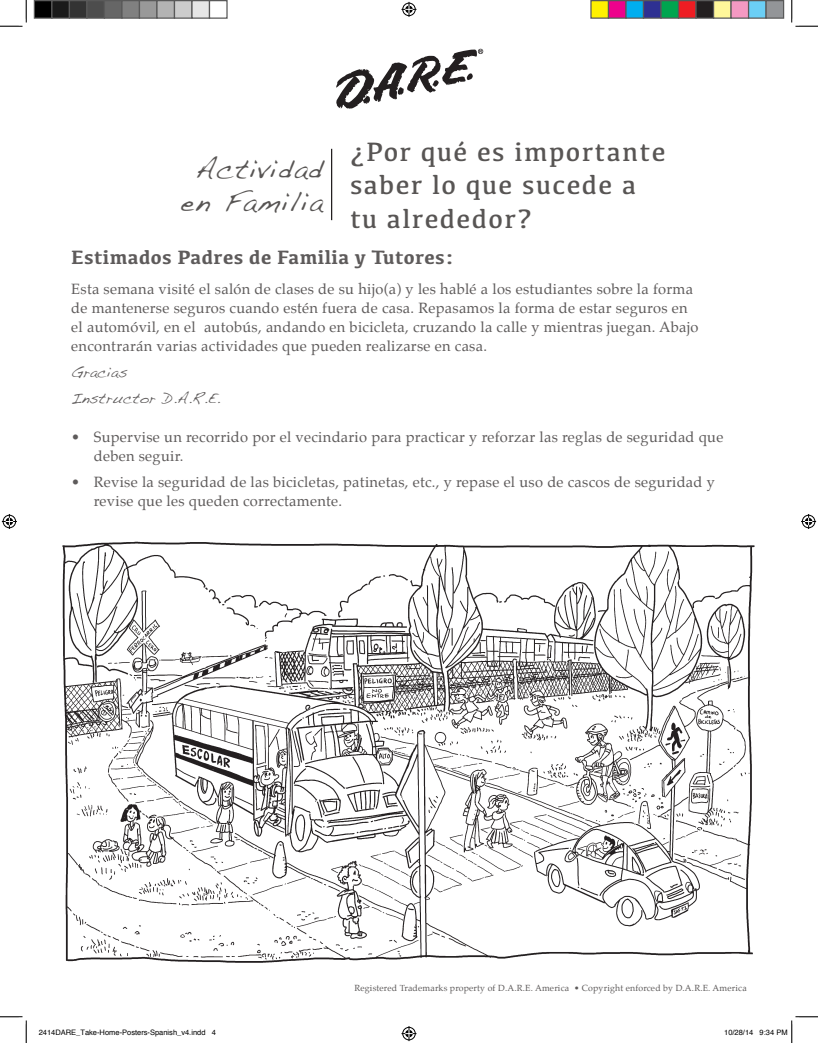
<style>
.page{position:relative;width:818px;height:1043px;background:#fff}
.page>*{position:absolute;margin:0;border:0;box-sizing:border-box;transform-origin:0 0}
.Header_1{font:27.5px/33.8px "Kefa";letter-spacing:.05em;color:#585554}
.Header_1-2{font:27.5px/33.8px "Handwriting Dakota";letter-spacing:.05em;color:#585554;text-align:center}
.SubHead{font:700 20px "Kefa";letter-spacing:.02em;color:#5e5b5b}
.BODY{font:14.62px/18.8px "Palatino";letter-spacing:.02em;color:#5e5b5b}
.BODY-2{font:14.62px "Handwriting Dakota";letter-spacing:.02em;color:#5e5b5b}
.t1{font:8.75px "Palatino";letter-spacing:.02em;color:#5e5b5b}
.t2{font:7.5px "Helvetica";color:#000}
</style>
<div class="page">
<img style="left:62px;top:541px;width:693px;height:422px">
<svg style="left:336px;top:49px;width:147px;height:60px"></svg>
<hr style="left:331px;top:149px;width:1px;height:71px;background:#231f20">
<svg style="left:0;top:0;width:27px;height:27px"></svg>
<svg style="left:0;top:1016px;width:27px;height:26px"></svg>
<svg style="left:791px;top:0;width:27px;height:27px"></svg>
<svg style="left:401px;top:2px;width:15px;height:15px"></svg>
<svg style="left:401px;top:1026px;width:15px;height:15px"></svg>
<svg style="left:2px;top:514px;width:15px;height:15px"></svg>
<svg style="left:801px;top:514px;width:15px;height:15px"></svg>
<div style="left:34px;top:1px;width:18px;height:17px;background:#000"></div>
<div style="left:34px;top:0;width:18px;height:19px;border:1px solid #595959"></div>
<div style="left:52px;top:1px;width:17px;height:17px;background:#1a1a1a"></div>
<div style="left:51px;top:0;width:19px;height:19px;border:1px solid #595959"></div>
<div style="left:69px;top:1px;width:18px;height:17px;background:#333"></div>
<div style="left:69px;top:0;width:19px;height:19px;border:1px solid #595959"></div>
<div style="left:87px;top:1px;width:17px;height:17px;background:#4d4d4d"></div>
<div style="left:86px;top:0;width:19px;height:19px;border:1px solid #595959"></div>
<div style="left:104px;top:1px;width:18px;height:17px;background:#666"></div>
<div style="left:104px;top:0;width:18px;height:19px;border:1px solid #595959"></div>
<div style="left:122px;top:1px;width:17px;height:17px;background:#808080"></div>
<div style="left:121px;top:0;width:19px;height:19px;border:1px solid #595959"></div>
<div style="left:139px;top:1px;width:18px;height:17px;background:#999"></div>
<div style="left:139px;top:0;width:19px;height:19px;border:1px solid #595959"></div>
<div style="left:157px;top:1px;width:17px;height:17px;background:#b3b3b3"></div>
<div style="left:156px;top:0;width:19px;height:19px;border:1px solid #595959"></div>
<div style="left:174px;top:1px;width:18px;height:17px;background:#ccc"></div>
<div style="left:174px;top:0;width:18px;height:19px;border:1px solid #595959"></div>
<div style="left:192px;top:1px;width:17px;height:17px;background:#e6e6e6"></div>
<div style="left:191px;top:0;width:19px;height:19px;border:1px solid #595959"></div>
<div style="left:209px;top:0;width:19px;height:19px;border:1px solid #595959"></div>
<div style="left:591px;top:1px;width:17px;height:17px;background:#fff101"></div>
<div style="left:590px;top:0;width:19px;height:19px;border:1px solid #595959"></div>
<div style="left:608px;top:1px;width:18px;height:17px;background:#ed028c"></div>
<div style="left:608px;top:0;width:18px;height:19px;border:1px solid #595959"></div>
<div style="left:626px;top:1px;width:17px;height:17px;background:#00aeef"></div>
<div style="left:625px;top:0;width:19px;height:19px;border:1px solid #595959"></div>
<div style="left:643px;top:1px;width:18px;height:17px;background:#2e3092"></div>
<div style="left:642px;top:0;width:19px;height:19px;border:1px solid #595959"></div>
<div style="left:661px;top:1px;width:17px;height:17px;background:#00a54f"></div>
<div style="left:660px;top:0;width:19px;height:19px;border:1px solid #595959"></div>
<div style="left:678px;top:1px;width:18px;height:17px;background:#ee1d23"></div>
<div style="left:678px;top:0;width:18px;height:19px;border:1px solid #595959"></div>
<div style="left:696px;top:1px;width:17px;height:17px;background:#231f20"></div>
<div style="left:695px;top:0;width:19px;height:19px;border:1px solid #595959"></div>
<div style="left:713px;top:1px;width:18px;height:17px;background:#fff79a"></div>
<div style="left:712px;top:0;width:19px;height:19px;border:1px solid #595959"></div>
<div style="left:731px;top:1px;width:17px;height:17px;background:#f499c2"></div>
<div style="left:730px;top:0;width:19px;height:19px;border:1px solid #595959"></div>
<div style="left:748px;top:1px;width:18px;height:17px;background:#6bcff6"></div>
<div style="left:748px;top:0;width:18px;height:19px;border:1px solid #595959"></div>
<div style="left:766px;top:1px;width:17px;height:17px;background:#939598"></div>
<div style="left:765px;top:0;width:19px;height:19px;border:1px solid #595959"></div>
<svg style="left:791px;top:1016px;width:27px;height:26px"></svg>
<p class="Header_1-2" style="left:181px;top:151px;width:143px">Actividad en Familia</p>
<p class="Header_1" style="left:350px;top:134px;width:317px">¿Por qué es importante saber lo que sucede a tu alrededor?</p>
<p class="SubHead" style="left:71px;top:244px;width:384px">Estimados Padres de Familia y Tutores:</p>
<p class="BODY" style="left:71px;top:280px;width:628px">Esta semana visité el salón de clases de su hijo(a) y les hablé a los estudiantes sobre la forma de mantenerse seguros cuando estén fuera de casa. Repasamos la forma de estar seguros en el automóvil, en el autobús, andando en bicicleta, cruzando la calle y mientras juegan. Abajo encontrarán varias actividades que pueden realizarse en casa.</p>
<p class="BODY-2" style="left:71px;top:363px;width:58px">Gracias</p>
<p class="BODY-2" style="left:71px;top:389px;width:150px">Instructor D.A.R.E.</p>
<p class="BODY" style="left:94px;top:427px;width:631px;text-indent:-22px">• Supervise un recorrido por el vecindario para practicar y reforzar las reglas de seguridad que deben seguir.</p>
<p class="BODY" style="left:94px;top:472px;width:622px;text-indent:-22px">• Revise la seguridad de las bicicletas, patinetas, etc., y repase el uso de cascos de seguridad y revise que les queden correctamente.</p>
<p class="t1" style="left:354px;top:980px;width:393px">Registered Trademarks property of D.A.R.E. America • Copyright enforced by D.A.R.E. America</p>
<p class="t2" style="left:39px;top:1027px;width:179px">2414DARE_Take-Home-Posters-Spanish_v4.indd 4</p>
<p class="t2" style="left:724px;top:1027px;width:65px">10/28/14 9:34 PM</p>
</div>
